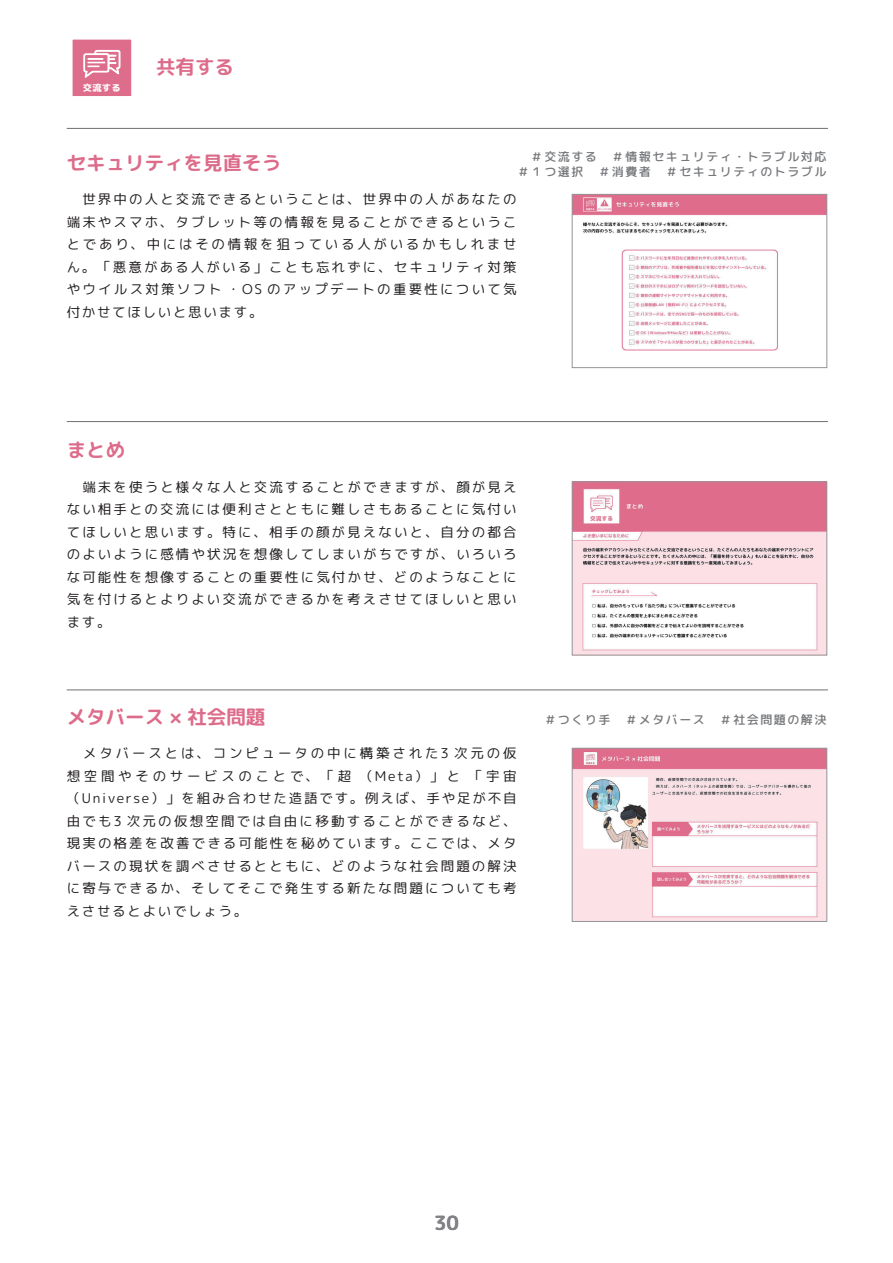
<style>
.page{position:relative;width:893px;height:1263px;background:#fff}
.page>*{position:absolute;margin:0;border:0;box-sizing:border-box;transform-origin:0 0}
.t1{font:19.5px "rounded mplus 1 p bold";color:#dd6c8b}
.t2{font:19.5px "rounded mplus 1 p bold";color:#808285}
.t3{font:13.5px/22.5px "rounded mplus 1 p regular";letter-spacing:.155em;color:#231f20;text-align:justify}
.t4{font:12px/15px "rounded mplus 1 p medium";letter-spacing:.125em;color:#76787b;text-align:right}
.t5{font:9px "rounded mplus 1 p heavy";color:#fff;scale:1.04 1}
</style>
<div class="page">
<div style="left:71px;top:38px;width:62px;height:59px;background:#de6c8b"></div>
<div style="left:70px;top:37px;width:64px;height:62px;border:3px solid #fff"></div>
<svg style="left:83px;top:50px;width:37px;height:28px"></svg>
<img style="left:574px;top:484px;width:251px;height:169px">
<div style="left:572px;top:482px;width:255px;height:173px;border:1px solid #939598"></div>
<img style="left:574px;top:750px;width:251px;height:170px">
<div style="left:572px;top:748px;width:255px;height:174px;border:1px solid #939598"></div>
<img style="left:574px;top:196px;width:251px;height:155px">
<div style="left:572px;top:194px;width:255px;height:174px;border:1px solid #939598"></div>
<hr style="left:67px;top:421px;width:761px;height:1px;background:#76787b">
<hr style="left:67px;top:128px;width:761px;height:1px;background:#76787b">
<hr style="left:67px;top:689px;width:761px;height:1px;background:#76787b">
<hr style="left:892px;top:0;width:1px;height:135px;background:#688cc0">
<p class="t5" style="left:83px;top:81px;width:38px">交流する</p>
<h1 class="t1" style="left:156px;top:53px;width:80px">共有する</h1>
<h1 class="t1" style="left:67px;top:149px;width:216px">セキュリティを見直そう</h1>
<p class="t4" style="left:517px;top:149px;width:310px">＃交流する　＃情報セキュリティ・トラブル対応＃１つ選択　＃消費者　＃セキュリティのトラブル</p>
<p class="t3" style="left:67px;top:188px;width:451px">　世界中の人と交流できるということは、世界中の人があなたの端末やスマホ、タブレット等の情報を見ることができるということであり、中にはその情報を狙っている人がいるかもしれません。「悪意がある人がいる」ことも忘れずに、セキュリティ対策やウイルス対策ソフト・OS のアップデートの重要性について気付かせてほしいと思います。</p>
<h1 class="t1" style="left:67px;top:436px;width:60px">まとめ</h1>
<p class="t3" style="left:67px;top:475px;width:451px">　端末を使うと様々な人と交流することができますが、顔が見えない相手との交流には便利さとともに難しさもあることに気付いてほしいと思います。特に、相手の顔が見えないと、自分の都合のよいように感情や状況を想像してしまいがちですが、いろいろな可能性を想像することの重要性に気付かせ、どのようなことに気を付けるとよりよい交流ができるかを考えさせてほしいと思います。</p>
<h1 class="t1" style="left:67px;top:703px;width:200px">メタバース × 社会問題</h1>
<p class="t3" style="left:67px;top:742px;width:451px">　メタバースとは、コンピュータの中に構築された3 次元の仮想空間やそのサービスのことで、「超 （Meta）」と 「宇宙（Universe）」を組み合わせた造語です。例えば、手や足が不自由でも3 次元の仮想空間では自由に移動することができるなど、現実の格差を改善できる可能性を秘めています。ここでは、メタバースの現状を調べさせるとともに、どのような社会問題の解決に寄与できるか、そしてそこで発生する新たな問題についても考えさせるとよいでしょう。</p>
<p class="t4" style="left:544px;top:712px;width:283px">＃つくり手　＃メタバース　＃社会問題の解決</p>
<h1 class="t2" style="left:434px;top:1208px;width:26px">30</h1>
</div>
